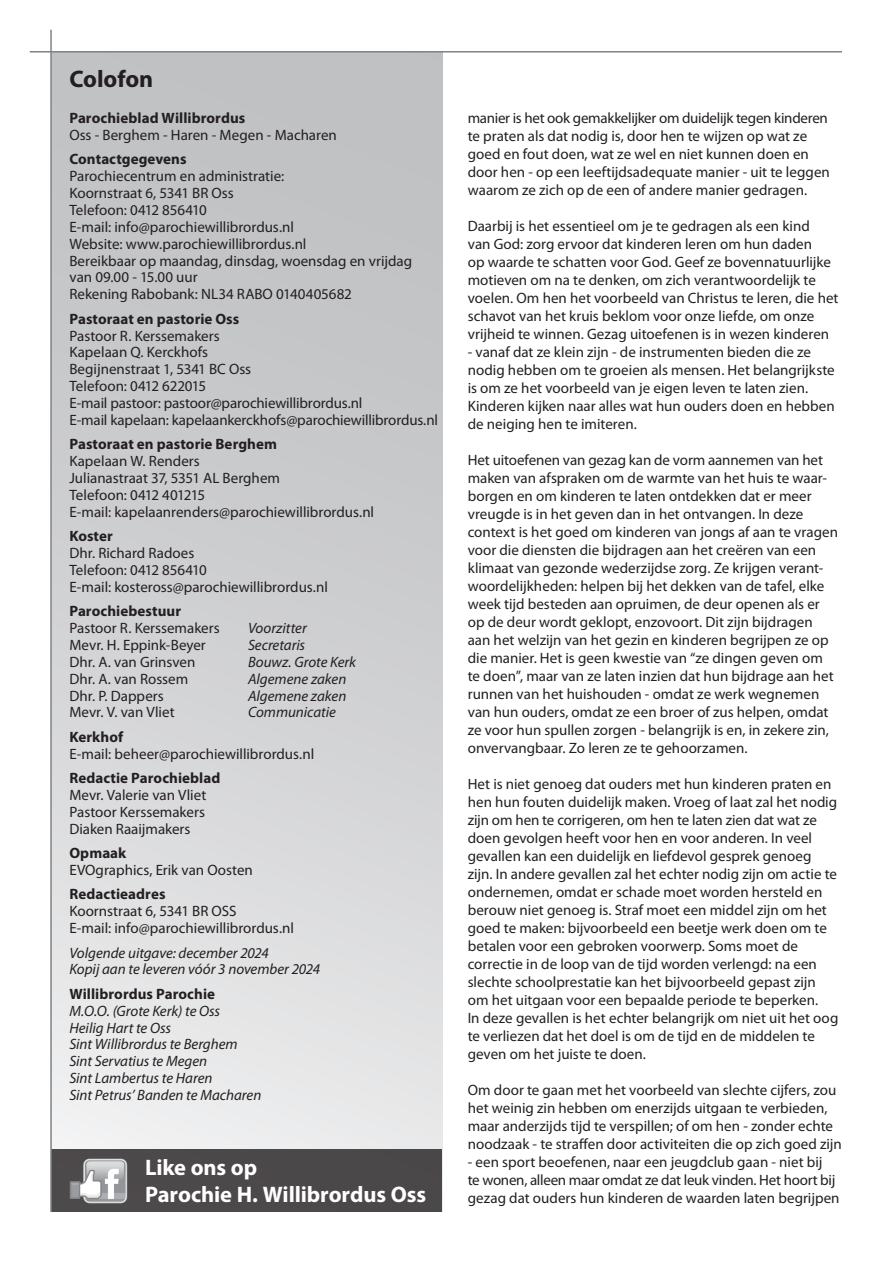
<style>
.page{position:relative;width:893px;height:1263px;background:#fff}
.page>*{position:absolute;margin:0;border:0;box-sizing:border-box;transform-origin:0 0}
.t1{font:700 24px "Myriad Pro";letter-spacing:-.005em;color:#231f20}
.t2{font:700 22.5px/27px "Myriad Pro";letter-spacing:-.005em;color:#fff}
.t3{font:15px/18px "Myriad Pro";color:#231f20}
.t4{font:italic 15px/16.8px "Myriad Pro";color:#231f20}
.t5{font:700 15px "Myriad Pro";letter-spacing:.005em;color:#231f20}
</style>
<div class="page">
<div style="left:51px;top:51px;width:391px;height:1161px;background:linear-gradient(to bottom,#babbbd,#ebeced)"></div>
<div style="left:52px;top:1149px;width:390px;height:63px;background:#4c4849"></div>
<img style="left:69px;top:1158px;width:59px;height:46px">
<hr style="left:30px;top:51px;width:812px;height:2px;background:#808285">
<hr style="left:50px;top:30px;width:2px;height:1182px;background:#808285">
<h1 class="t1" style="left:69px;top:63px;width:85px">Colofon</h1>
<p class="t5" style="left:69px;top:108px;width:177px">Parochieblad Willibrordus</p>
<p class="t3" style="left:69px;top:126px;width:269px">Oss - Berghem - Haren - Megen - Macharen</p>
<p class="t5" style="left:69px;top:149px;width:119px">Contactgegevens</p>
<p class="t3" style="left:69px;top:167px;width:344px;line-height:16.8px">Parochiecentrum en administratie:<br>Koornstraat 6, 5341 BR Oss<br>Telefoon: 0412 856410<br>E-mail: info@parochiewillibrordus.nl<br>Website: www.parochiewillibrordus.nl<br>Bereikbaar op maandag, dinsdag, woensdag en vrijdag van 09.00 - 15.00 uur<br>Rekening Rabobank: NL34 RABO 0140405682</p>
<p class="t5" style="left:69px;top:309px;width:171px">Pastoraat en pastorie Oss</p>
<p class="t3" style="left:69px;top:327px;width:370px;line-height:16.8px">Pastoor R. Kerssemakers<br>Kapelaan Q. Kerckhofs<br>Begijnenstraat 1, 5341 BC Oss<br>Telefoon: 0412 622015<br>E-mail pastoor: pastoor@parochiewillibrordus.nl<br>E-mail kapelaan: kapelaankerckhofs@parochiewillibrordus.nl</p>
<p class="t5" style="left:69px;top:434px;width:209px">Pastoraat en pastorie Berghem</p>
<p class="t3" style="left:69px;top:452px;width:306px;line-height:16.8px">Kapelaan W. Renders<br>Julianastraat 37, 5351 AL Berghem<br>Telefoon: 0412 401215<br>E-mail: kapelaanrenders@parochiewillibrordus.nl</p>
<p class="t5" style="left:69px;top:526px;width:45px">Koster</p>
<p class="t3" style="left:69px;top:544px;width:260px;line-height:16.8px">Dhr. Richard Radoes<br>Telefoon: 0412 856410<br>E-mail: kosteross@parochiewillibrordus.nl</p>
<p class="t5" style="left:69px;top:601px;width:113px">Parochiebestuur</p>
<p class="t3" style="left:69px;top:619px;width:152px">Pastoor R. Kerssemakers</p>
<p class="t4" style="left:248px;top:619px;width:60px">Voorzitter</p>
<p class="t3" style="left:69px;top:636px;width:138px">Mevr. H. Eppink-Beyer</p>
<p class="t4" style="left:248px;top:636px;width:59px">Secretaris</p>
<p class="t3" style="left:69px;top:653px;width:128px">Dhr. A. van Grinsven</p>
<p class="t4" style="left:248px;top:653px;width:110px">Bouwz. Grote Kerk</p>
<p class="t3" style="left:69px;top:669px;width:120px">Dhr. A. van Rossem</p>
<p class="t4" style="left:248px;top:670px;width:100px">Algemene zaken</p>
<p class="t3" style="left:69px;top:686px;width:96px">Dhr. P. Dappers</p>
<p class="t4" style="left:248px;top:687px;width:100px">Algemene zaken</p>
<p class="t3" style="left:69px;top:703px;width:107px">Mevr. V. van Vliet</p>
<p class="t4" style="left:248px;top:704px;width:89px">Communicatie</p>
<p class="t5" style="left:69px;top:727px;width:55px">Kerkhof</p>
<p class="t3" style="left:69px;top:744px;width:246px">E-mail: beheer@parochiewillibrordus.nl</p>
<p class="t5" style="left:69px;top:768px;width:152px">Redactie Parochieblad</p>
<p class="t3" style="left:69px;top:786px;width:138px;line-height:16.8px;text-align:justify">Mevr. Valerie van Vliet Pastoor Kerssemakers Diaken Raaijmakers</p>
<p class="t5" style="left:69px;top:843px;width:58px">Opmaak</p>
<p class="t3" style="left:69px;top:861px;width:185px">EVOgraphics, Erik van Oosten</p>
<p class="t5" style="left:69px;top:884px;width:98px">Redactieadres</p>
<p class="t3" style="left:69px;top:902px;width:226px;line-height:16.8px">Koornstraat 6, 5341 BR OSS<br>E-mail: info@parochiewillibrordus.nl</p>
<p class="t4" style="left:69px;top:944px;width:252px">Volgende uitgave: december 2024<br>Kopij aan te leveren vóór 3 november 2024</p>
<p class="t5" style="left:69px;top:984px;width:147px">Willibrordus Parochie</p>
<p class="t4" style="left:69px;top:1002px;width:193px">M.O.O. (Grote Kerk) te Oss<br>Heilig Hart te Oss<br>Sint Willibrordus te Berghem<br>Sint Servatius te Megen<br>Sint Lambertus te Haren<br>Sint Petrus’ Banden te Macharen</p>
<h2 class="t2" style="left:145px;top:1153px;width:283px">Like ons op<br>Parochie H. Willibrordus Oss</h2>
<p class="t3" style="left:468px;top:109px;width:364px">manier is het ook gemakkelijker om duidelijk tegen kinderen te praten als dat nodig is, door hen te wijzen op wat ze goed en fout doen, wat ze wel en niet kunnen doen en door hen - op een leeftijdsadequate manier - uit te leggen waarom ze zich op de een of andere manier gedragen.</p>
<p class="t3" style="left:468px;top:217px;width:372px">Daarbij is het essentieel om je te gedragen als een kind<br>van God: zorg ervoor dat kinderen leren om hun daden<br>op waarde te schatten voor God. Geef ze bovennatuurlijke motieven om na te denken, om zich verantwoordelijk te voelen. Om hen het voorbeeld van Christus te leren, die het schavot van het kruis beklom voor onze liefde, om onze vrijheid te winnen. Gezag uitoefenen is in wezen kinderen</p>
<p class="t3" style="left:468px;top:343px;width:368px">- vanaf dat ze klein zijn - de instrumenten bieden die ze nodig hebben om te groeien als mensen. Het belangrijkste is om ze het voorbeeld van je eigen leven te laten zien.<br>Kinderen kijken naar alles wat hun ouders doen en hebben de neiging hen te imiteren.</p>
<p class="t3" style="left:468px;top:451px;width:372px">Het uitoefenen van gezag kan de vorm aannemen van het maken van afspraken om de warmte van het huis te waar&shy;borgen en om kinderen te laten ontdekken dat er meer vreugde is in het geven dan in het ontvangen. In deze context is het goed om kinderen van jongs af aan te vragen voor die diensten die bijdragen aan het creëren van een klimaat van gezonde wederzijdse zorg. Ze krijgen verant&shy;woordelijkheden: helpen bij het dekken van de tafel, elke week tijd besteden aan opruimen, de deur openen als er op de deur wordt geklopt, enzovoort. Dit zijn bijdragen aan het welzijn van het gezin en kinderen begrijpen ze op die manier. Het is geen kwestie van “ze dingen geven om te doen”, maar van ze laten inzien dat hun bijdrage aan het runnen van het huishouden - omdat ze werk wegnemen van hun ouders, omdat ze een broer of zus helpen, omdat ze voor hun spullen zorgen - belangrijk is en, in zekere zin, onvervangbaar. Zo leren ze te gehoorzamen.</p>
<p class="t3" style="left:468px;top:775px;width:372px">Het is niet genoeg dat ouders met hun kinderen praten en hen hun fouten duidelijk maken. Vroeg of laat zal het nodig zijn om hen te corrigeren, om hen te laten zien dat wat ze doen gevolgen heeft voor hen en voor anderen. In veel gevallen kan een duidelijk en liefdevol gesprek genoeg zijn. In andere gevallen zal het echter nodig zijn om actie te ondernemen, omdat er schade moet worden hersteld en berouw niet genoeg is. Straf moet een middel zijn om het goed te maken: bijvoorbeeld een beetje werk doen om te betalen voor een gebroken voorwerp. Soms moet de correctie in de loop van de tijd worden verlengd: na een slechte schoolprestatie kan het bijvoorbeeld gepast zijn om het uitgaan voor een bepaalde periode te beperken.<br>In deze gevallen is het echter belangrijk om niet uit het oog te verliezen dat het doel is om de tijd en de middelen te geven om het juiste te doen.</p>
<p class="t3" style="left:468px;top:1081px;width:376px">Om door te gaan met het voorbeeld van slechte cijfers, zou het weinig zin hebben om enerzijds uitgaan te verbieden, maar anderzijds tijd te verspillen; of om hen - zonder echte noodzaak - te straffen door activiteiten die op zich goed zijn</p>
<p class="t3" style="left:468px;top:1153px;width:373px">- een sport beoefenen, naar een jeugdclub gaan - niet bij<br>te wonen, alleen maar omdat ze dat leuk vinden. Het hoort bij gezag dat ouders hun kinderen de waarden laten begrijpen</p>
</div>
